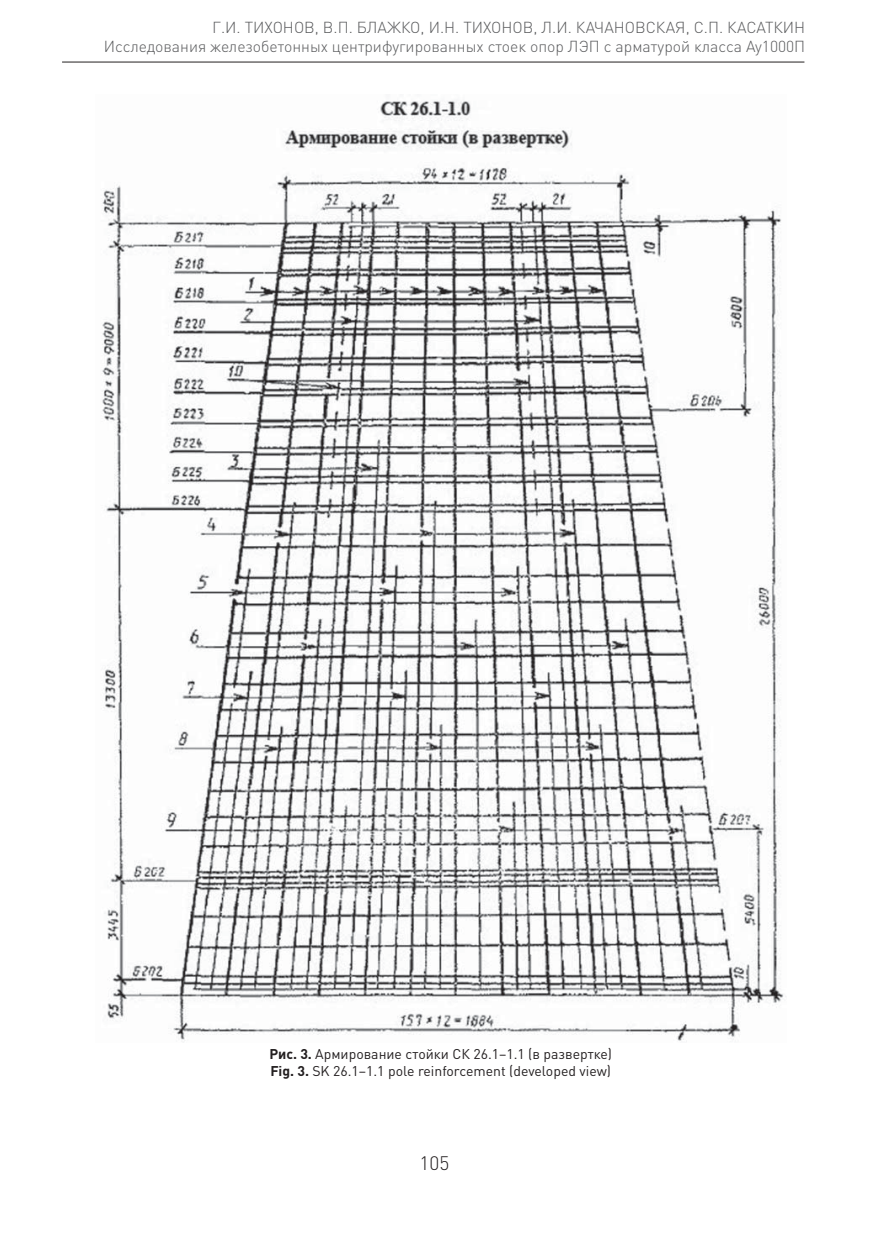
<style>
.page{position:relative;width:869px;height:1241px;background:#fff}
.page>*{position:absolute;margin:0;border:0;box-sizing:border-box;transform-origin:0 0}
.t1{font:300 19.25px "DIN Pro";color:#231f20}
.t2{font:300 15.75px/18.9px "DIN Pro";color:#58595b;text-align:right}
.t3{font:14px/16.8px "DIN Pro";color:#231f20}
.s1{font-weight:700}
</style>
<div class="page">
<hr style="left:62px;top:62px;width:742px;height:1px;background:#231f20">
<img style="left:102px;top:101px;width:684px;height:940px">
<p class="t2" style="left:104px;top:20px;width:702px">Г.И. ТИХОНОВ, В.П. БЛАЖКО, И.Н. ТИХОНОВ, Л.И. КАЧАНОВСКАЯ, С.П. КАСАТКИН<br>Исследования железобетонных центрифугированных стоек опор ЛЭП с арматурой класса Ау1000П</p>
<p class="t3" style="left:269px;top:1046px;width:344px"><span class="s1">Рис. 3.</span> Армирование стойки СК 26.1–1.1 (в развертке)<br><span class="s1">Fig. 3.</span> SK 26.1–1.1 pole reinforcement (developed view)</p>
<p class="t1" style="left:419px;top:1156px;width:31px">105</p>
</div>
